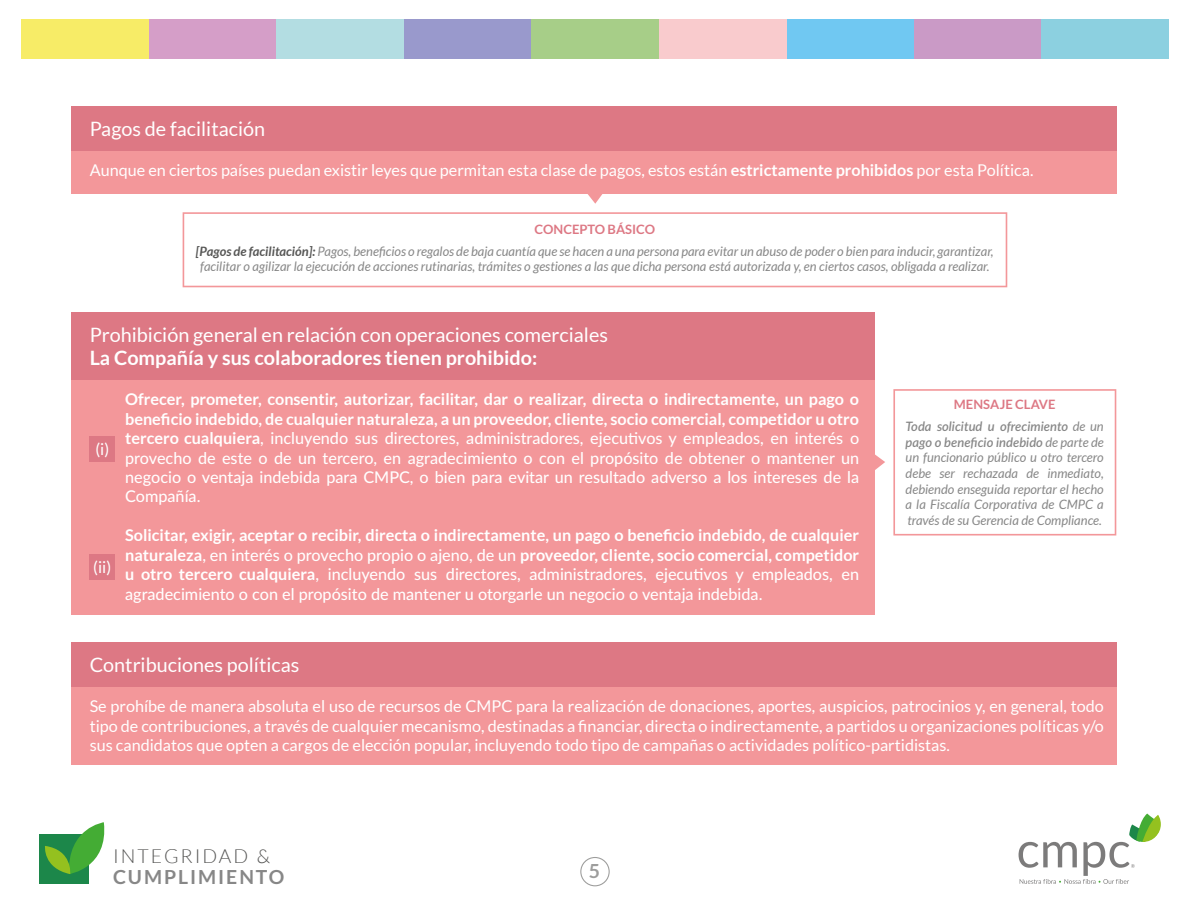
<style>
.page{position:relative;width:1190px;height:920px;background:#fff}
.page>*{position:absolute;margin:0;border:0;box-sizing:border-box;transform-origin:0 0}
.t1{font:19.8px "Lato";color:#fff}
.t2{font:700 19.8px "Lato";color:#fff}
.t3{font:700 19.5px "Lato";color:#9d9d9c}
.t4{font:700 19.35px "Lato";letter-spacing:.1em;color:#878787}
.t5{font:300 19.35px "Lato";letter-spacing:.1em;color:#575756}
.t6{font:500 16.2px/19.5px "Lato";color:#fff;text-align:justify}
.t7{font:16.2px/19.5px "Lato";color:#fff;text-align:justify}
.t8{font:italic 12.9px/15.6px "Lato";color:#878787;text-align:center}
.t9{font:italic 600 12.9px/22px "Lato";color:#878787;text-align:center}
.s1{font-weight:700}
.s2{font-weight:700;font-style:normal;color:#dd7884}
.s3{font-weight:700;color:#575756}
.s4{font-weight:400}
.s5{font-weight:600}
</style>
<div class="page">
<div style="left:39px;top:834px;width:50px;height:50px;background:#1c874a"></div>
<svg style="left:45px;top:822px;width:60px;height:52px"></svg>
<svg style="left:1018px;top:813px;width:142px;height:70px"></svg>
<div style="left:148px;top:20px;width:128px;height:39px;background:#d59ec8"></div>
<div style="left:914px;top:20px;width:127px;height:39px;background:#ca9ac6"></div>
<div style="left:786px;top:20px;width:128px;height:39px;background:#70c8f2"></div>
<div style="left:1041px;top:20px;width:127px;height:39px;background:#8cd0e0"></div>
<div style="left:21px;top:20px;width:128px;height:39px;background:#f7ec67"></div>
<div style="left:659px;top:20px;width:127px;height:39px;background:#f9cbcd"></div>
<div style="left:531px;top:20px;width:128px;height:39px;background:#a7ce88"></div>
<div style="left:403px;top:20px;width:128px;height:39px;background:#99c"></div>
<div style="left:276px;top:20px;width:127px;height:39px;background:#b3dde2"></div>
<div style="left:71px;top:642px;width:1045px;height:45px;background:#dd7884"></div>
<div style="left:71px;top:687px;width:1045px;height:77px;background:#f3979a"></div>
<svg style="left:183px;top:212px;width:824px;height:75px"></svg>
<svg style="left:893px;top:389px;width:223px;height:146px"></svg>
<div style="left:71px;top:106px;width:1045px;height:45px;background:#dd7884"></div>
<div style="left:71px;top:151px;width:1045px;height:42px;background:#f3979a"></div>
<svg style="left:586px;top:193px;width:17px;height:11px"></svg>
<svg style="left:874px;top:454px;width:11px;height:16px"></svg>
<div style="left:71px;top:313px;width:803px;height:67px;background:#dd7884"></div>
<div style="left:71px;top:380px;width:803px;height:234px;background:#f3979a"></div>
<div style="left:90px;top:436px;width:25px;height:26px;background:#dd7884"></div>
<div style="left:90px;top:554px;width:25px;height:25px;background:#dd7884"></div>
<div style="left:580px;top:856px;width:29px;height:30px;border:1px solid #9d9d9c;border-radius:50%"></div>
<p class="t1" style="left:90px;top:118px;width:177px">Pagos de facilitación</p>
<p class="t7" style="left:90px;top:160px;width:945px">Aunque en ciertos países puedan existir leyes que permitan esta clase de pagos, estos están <span class="s1">estrictamente prohibidos</span> por esta Política.</p>
<p class="t8" style="left:196px;top:218px;width:799px;line-height:22px"><span class="s2">CONCEPTO BÁSICO<br></span><span class="s3">[Pagos de facilitación]:</span> Pagos, beneficios o regalos de baja cuantía que se hacen a una persona para evitar un abuso de poder o bien para inducir, garantizar,</p>
<p class="t8" style="left:200px;top:259px;width:791px">facilitar o agilizar la ejecución de acciones rutinarias, trámites o gestiones a las que dicha persona está autorizada y, en ciertos casos, obligada a realizar.</p>
<p class="t1" style="left:90px;top:323px;width:520px">Prohibición general en relación con operaciones comerciales</p>
<p class="t2" style="left:90px;top:347px;width:449px">La Compañía y sus colaboradores tienen prohibido:</p>
<p class="t6" style="left:125px;top:389px;width:735px"><span class="s1">Ofrecer, prometer, consentir, autorizar, facilitar, dar o realizar, directa o indirectamente, un pago o beneficio indebido, de cualquier naturaleza, a un proveedor, cliente, socio comercial, competidor u otro tercero cualquiera</span>, incluyendo sus directores, administradores, ejecutivos y empleados, en interés o provecho de este o de un tercero, en agradecimiento o con el propósito de obtener o mantener un negocio o ventaja indebida para CMPC, o bien para evitar un resultado adverso a los intereses de la Compañía.</p>
<p class="t6" style="left:125px;top:525px;width:735px"><span class="s1">Solicitar, exigir, aceptar o recibir, directa o indirectamente, un pago o beneficio indebido, de cualquier naturaleza</span>, en interés o provecho propio o ajeno, de un <span class="s1">proveedor, cliente, socio comercial, competidor u otro tercero cualquiera</span>, incluyendo sus directores, administradores, ejecutivos y empleados, en agradecimiento o con el propósito de mantener u otorgarle un negocio o ventaja indebida.</p>
<p class="t7" style="left:95px;top:439px;width:15px">(i)</p>
<p class="t7" style="left:93px;top:557px;width:20px">(ii)</p>
<p class="t9" style="left:905px;top:393px;width:200px"><span class="s2">MENSAJE CLAVE<br></span>Toda solicitud u ofrecimiento <span class="s4">de un</span></p>
<p class="t8" style="left:905px;top:435px;width:200px;text-align:justify"><span class="s5">pago o beneficio indebido</span> de parte de un funcionario público u otro tercero debe ser rechazada de inmediato, debiendo enseguida reportar el hecho a la Fiscalía Corporativa de CMPC a través de su Gerencia de Compliance.</p>
<p class="t1" style="left:90px;top:654px;width:211px">Contribuciones políticas</p>
<p class="t7" style="left:90px;top:696px;width:1015px">Se prohíbe de manera absoluta el uso de recursos de CMPC para la realización de donaciones, aportes, auspicios, patrocinios y, en general, todo tipo de contribuciones, a través de cualquier mecanismo, destinadas a financiar, directa o indirectamente, a partidos u organizaciones políticas y/o sus candidatos que opten a cargos de elección popular, incluyendo todo tipo de campañas o actividades político-partidistas.</p>
<p class="t5" style="left:113px;top:845px;width:159px">INTEGRIDAD &amp;</p>
<p class="t4" style="left:113px;top:866px;width:173px">CUMPLIMIENTO</p>
<p class="t3" style="left:589px;top:860px;width:13px">5</p>
</div>
